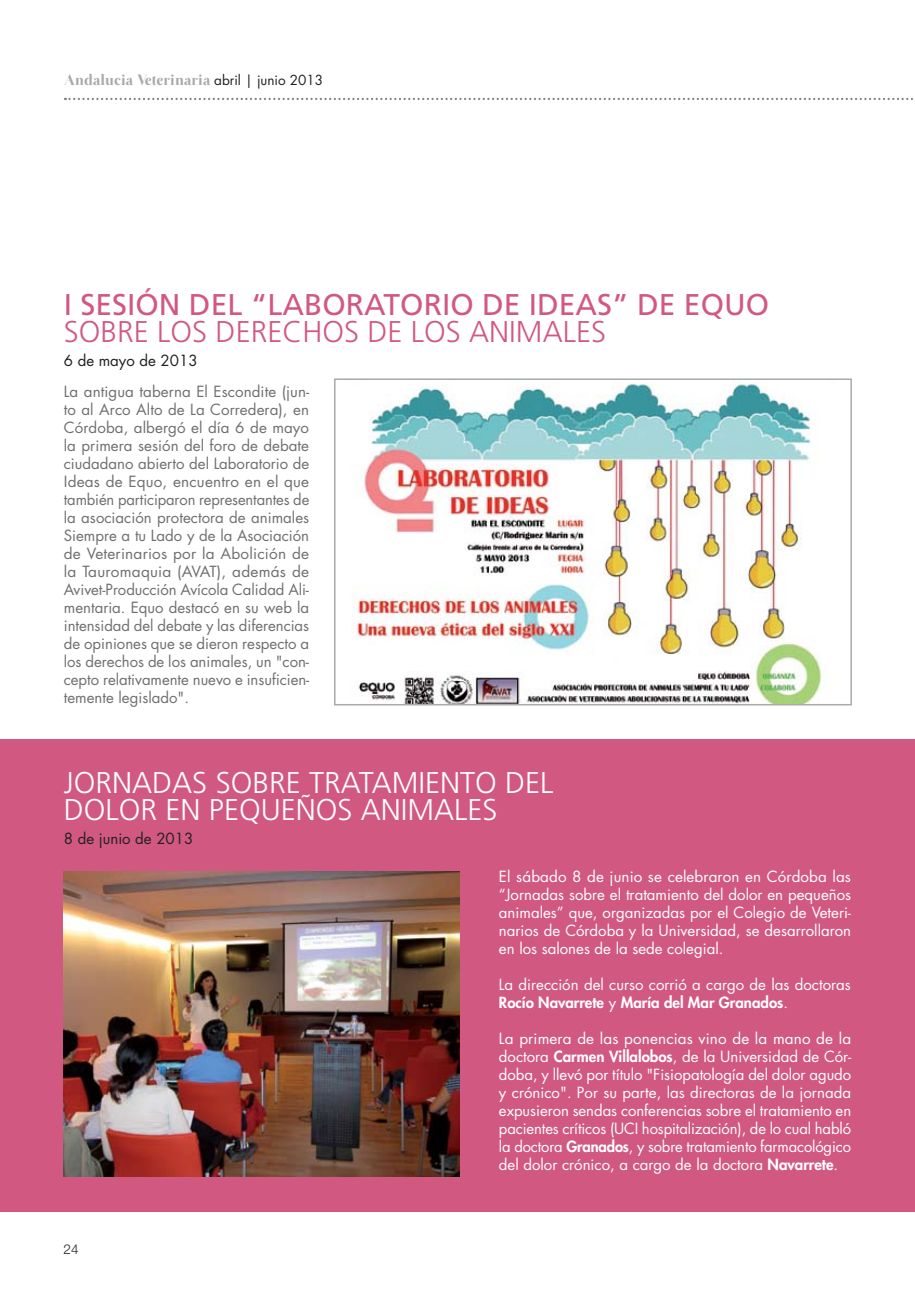
<style>
.page{position:relative;width:915px;height:1297px;background:#fff}
.page>*{position:absolute;margin:0;border:0;box-sizing:border-box;transform-origin:0 0}
.t1{font:300 30px/27px "Frutiger LT Std";color:#fff}
.t2{font:30px "Frutiger LT Std";color:#d15981}
.t3{font:300 30px "Frutiger LT Std";color:#d15981}
.t4{font:15px/18px "Futura Std";color:#fff;text-align:justify}
.t5{font:15px/18px "Futura Std";color:#6d6f71;text-align:justify}
.t6{font:15px "Otama ep";color:#a7a9ac}
.t7{font:15px "Futura Std";color:#231f20}
.t8{font:300 13.5px "Helvetica Neue LT Std";color:#231f20}
.s1{font-family:"Futura Std";font-size:13.5px;color:#231f20}
.s2{font-weight:800}
</style>
<div class="page">
<svg style="left:65px;top:98px;width:848px;height:2px"></svg>
<div style="left:0;top:740px;width:914px;height:472px;background:#d15981"></div>
<img style="left:354px;top:383px;width:470px;height:319px">
<div style="left:334px;top:378px;width:517px;height:327px;border:2px solid #a7a9ac"></div>
<img style="left:64px;top:872px;width:395px;height:304px">
<p class="t6" style="left:64px;top:71px;width:261px">Andalucia Veterinaria <span class="s1">abril | junio 2013</span></p>
<h1 class="t2" style="left:64px;top:287px;width:706px">I SESIÓN DEL “LABORATORIO DE IDEAS” DE EQUO</h1>
<h1 class="t3" style="left:64px;top:315px;width:543px">SOBRE LOS DERECHOS DE LOS ANIMALES</h1>
<p class="t7" style="left:64px;top:351px;width:135px">6 de mayo de 2013</p>
<p class="t5" style="left:64px;top:382px;width:247px">La antigua taberna El Escondite (jun&shy;to al Arco Alto de La Corredera), en Córdoba, albergó el día 6 de mayo la primera sesión del foro de debate ciudadano abierto del Laboratorio de Ideas de Equo, encuentro en el que también participaron representantes de la asociación protectora de animales Siempre a tu Lado y de la Asociación de Veterinarios por la Abolición de la Tauromaquia (AVAT), además de Avivet-Producción Avícola Calidad Ali&shy;mentaria. Equo destacó en su web la intensidad del debate y las diferencias de opiniones que se dieron respecto a los derechos de los animales, un "con&shy;cepto relativamente nuevo e insuficien&shy;temente legislado".</p>
<h1 class="t1" style="left:64px;top:770px;width:491px">JORNADAS SOBRE TRATAMIENTO DEL<br>DOLOR EN PEQUEÑOS ANIMALES</h1>
<p class="t7" style="left:64px;top:829px;width:131px">8 de junio de 2013</p>
<p class="t8" style="left:64px;top:1241px;width:17px">24</p>
<p class="t4" style="left:499px;top:867px;width:353px">El sábado 8 de junio se celebraron en Córdoba las “Jornadas sobre el tratamiento del dolor en pequeños animales” que, organizadas por el Colegio de Veteri&shy;narios de Córdoba y la Universidad, se desarrollaron en los salones de la sede colegial.</p>
<p class="t4" style="left:499px;top:975px;width:353px">La dirección del curso corrió a cargo de las doctoras<br><span class="s2">Rocío Navarrete</span> y <span class="s2">María del Mar Granados</span>.</p>
<p class="t4" style="left:499px;top:1029px;width:353px">La primera de las ponencias vino de la mano de la doctora <span class="s2">Carmen Villalobos</span>, de la Universidad de Cór&shy;doba, y llevó por título "Fisiopatología del dolor agudo y crónico". Por su parte, las directoras de la jornada expusieron sendas conferencias sobre el tratamiento en pacientes críticos (UCI hospitalización), de lo cual habló la doctora <span class="s2">Granados</span>, y sobre tratamiento farmacológico del dolor crónico, a cargo de la doctora <span class="s2">Navarrete</span>.</p>
</div>
